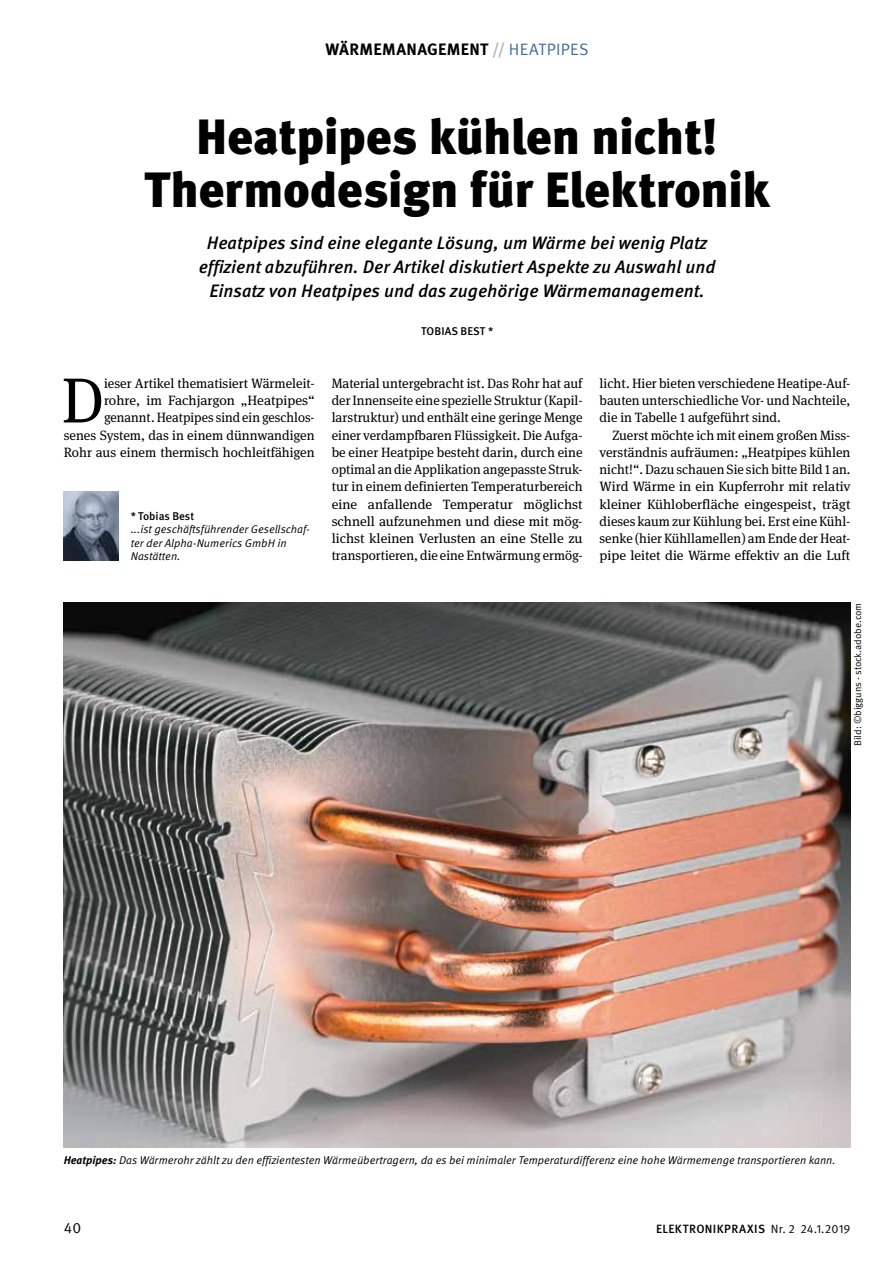
<style>
.page{position:relative;width:893px;height:1263px;background:#fff}
.page>*{position:absolute;margin:0;border:0;box-sizing:border-box;transform-origin:0 0}
.t1{font:63.6px "Meta Serif Pro";color:#000}
.t2{font:900 49.5px/52.5px "Meta Pro";letter-spacing:-.01em;color:#000;text-align:center}
.t3{font:italic 500 18px/24px "Meta Pro";color:#000;text-align:center}
.t4{font:700 16.5px "Meta Pro";letter-spacing:.02em;color:#000}
.t5{font:15px "Meta Pro";color:#000}
.t6{font:13.5px/17.2px "Meta Serif Pro";color:#000;text-align:justify}
.t7{font:500 12px "Meta Pro";letter-spacing:.03em;color:#000}
.t8{font:italic 11.25px/13.5px "Meta Pro";color:#000}
.t9{font:500 11.25px "Meta Pro";color:#000}
.t10{font:9.75px "Meta Pro";letter-spacing:-.005em;color:#000}
.s1{color:#b3b2b2}
.s2{font-weight:400;color:#446b96}
.s3{font-weight:700}
.s4{font-weight:400}
</style>
<div class="page">
<img style="left:64px;top:491px;width:54px;height:69px">
<img style="left:64px;top:603px;width:786px;height:544px">
<p class="t4" style="left:326px;top:39px;width:265px">WÄRMEMANAGEMENT <span class="s1">//</span> <span class="s2">HEATPIPES</span></p>
<h2 class="t2" style="left:144px;top:112px;width:628px">Heatpipes kühlen nicht!<br>Thermodesign für Elektronik</h2>
<h3 class="t3" style="left:199px;top:231px;width:518px">Heatpipes sind eine elegante Lösung, um Wärme bei wenig Platz effizient abzuführen. Der Artikel diskutiert Aspekte zu Auswahl und<br>Einsatz von Heatpipes und das zugehörige Wärmemanagement.</h3>
<p class="t9" style="left:421px;top:324px;width:74px">TOBIAS BEST *</p>
<p class="t6" style="left:64px;top:374px;width:252px;text-align:right">ieser Artikel thematisiert Wärmeleit-<br>rohre, im Fachjargon „Heatpipes“ genannt. Heatpipes sind ein geschlos-<br>senes System, das in einem dünnwandigen Rohr aus einem thermisch hochleitfähigen</p>
<p class="t6" style="left:332px;top:374px;width:252px">Material untergebracht ist. Das Rohr hat auf der Innenseite eine spezielle Struktur (Kapil&shy;larstruktur) und enthält eine geringe Menge einer verdampfbaren Flüssigkeit. Die Aufga&shy;be einer Heatpipe besteht darin, durch eine optimal an die Applikation angepasste Struk&shy;tur in einem definierten Temperaturbereich eine anfallende Temperatur möglichst schnell aufzunehmen und diese mit mög&shy;lichst kleinen Verlusten an eine Stelle zu transportieren, die eine Entwärmung ermög-</p>
<p class="t6" style="left:600px;top:374px;width:252px">licht. Hier bieten verschiedene Heatipe-Auf&shy;bauten unterschiedliche Vor- und Nachteile, die in Tabelle 1 aufgeführt sind.</p>
<h1 class="t1" style="left:61px;top:354px;width:44px">D</h1>
<p class="t6" style="left:600px;top:426px;width:252px;text-indent:13px">Zuerst möchte ich mit einem großen Miss&shy;verständnis aufräumen: „Heatpipes kühlen nicht!“. Dazu schauen Sie sich bitte Bild 1 an.<br>Wird Wärme in ein Kupferrohr mit relativ kleiner Kühloberfläche eingespeist, trägt dieses kaum zur Kühlung bei. Erst eine Kühl&shy;senke (hier Kühllamellen) am Ende der Heat&shy;pipe leitet die Wärme effektiv an die Luft</p>
<p class="t9" style="left:131px;top:509px;width:65px">* Tobias Best</p>
<p class="t8" style="left:131px;top:523px;width:181px">...ist geschäftsführender Gesellschaf&shy;ter der Alpha-Numerics GmbH in<br>Nastätten.</p>
<p class="t10" style="left:851px;top:746px;width:145px;rotate:-90deg">Bild: ©bigguns - stock.adobe.com</p>
<p class="t8" style="left:64px;top:1154px;width:773px"><span class="s3">Heatpipes:</span> Das Wärmerohr zählt zu den effizientesten Wärmeübertragern, da es bei minimaler Temperaturdifferenz eine hohe Wärmemenge transportieren kann.</p>
<p class="t5" style="left:64px;top:1218px;width:19px">40</p>
<p class="t7" style="left:656px;top:1221px;width:196px">ELEKTRONIKPRAXIS <span class="s4">Nr. 2 24.1.2019</span></p>
</div>
